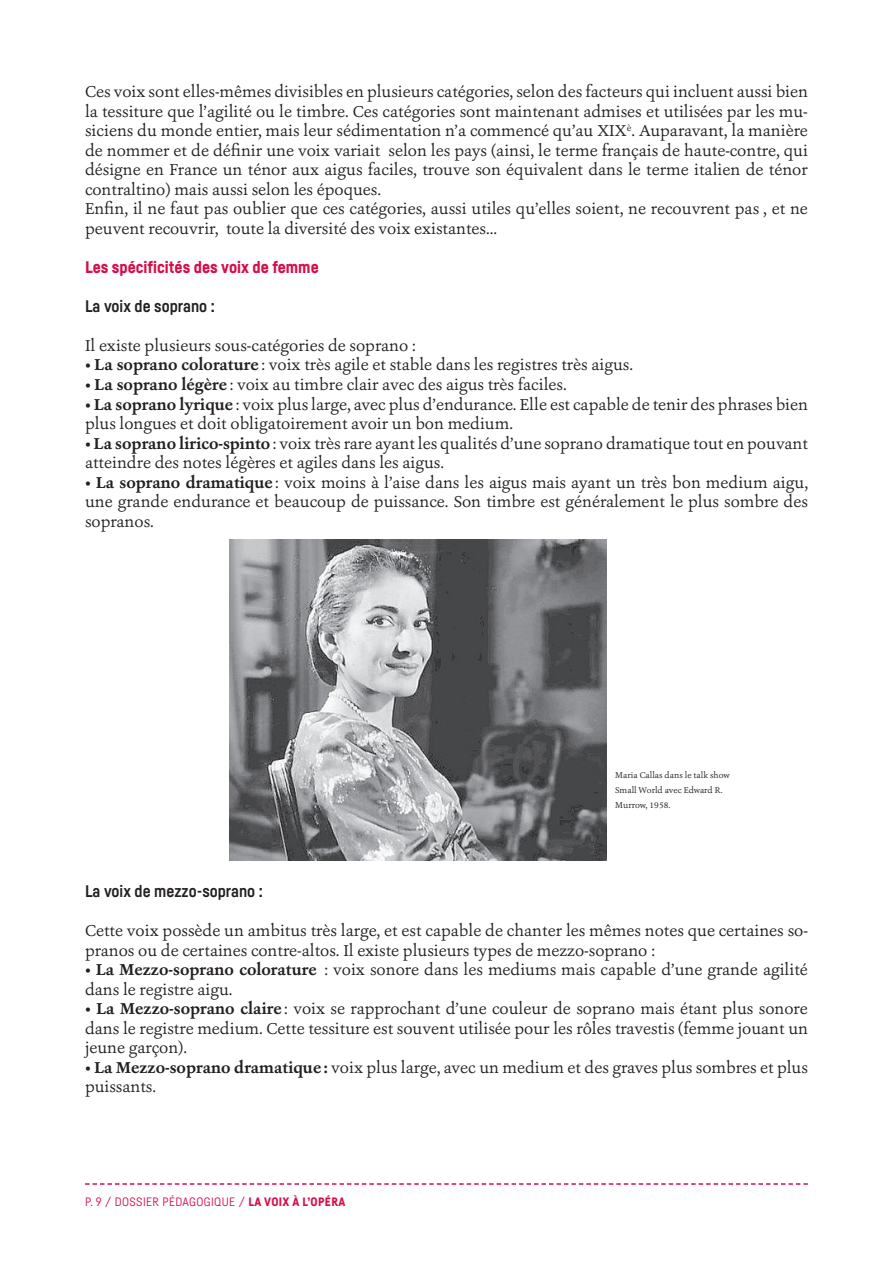
<style>
.page{position:relative;width:893px;height:1263px;background:#fff}
.page>*{position:absolute;margin:0;border:0;box-sizing:border-box;transform-origin:0 0}
.t1{font:16.5px/19.5px "Ashbury";color:#231f20}
.t2{font:700 16.5px "Fabrikat";color:#231f20}
.t3{font:900 16.5px "Fabrikat";color:#d60f4a}
.t4{font:12px "Fabrikat";letter-spacing:.03em;color:#d60f4a}
.t5{font:8.7px/15px "Ashbury";color:#231f20}
.s1{font-weight:700}
.s2{font-weight:900}
</style>
<div class="page">
<svg style="left:85px;top:1183px;width:723px;height:2px"></svg>
<img style="left:230px;top:539px;width:377px;height:322px">
<p class="t1" style="left:85px;top:82px;width:724px">Ces voix sont elles-mêmes divisibles en plusieurs catégories, selon des facteurs qui incluent aussi bien la tessiture que l’agilité ou le timbre. Ces catégories sont maintenant admises et utilisées par les mu&shy;siciens du monde entier, mais leur sédimentation n’a commencé qu’au XIX<sup>è</sup>. Auparavant, la manière de nommer et de définir une voix variait selon les pays (ainsi, le terme français de haute-contre, qui désigne en France un ténor aux aigus faciles, trouve son équivalent dans le terme italien de ténor contraltino) mais aussi selon les époques.<br>Enfin, il ne faut pas oublier que ces catégories, aussi utiles qu’elles soient, ne recouvrent pas , et ne peuvent recouvrir, toute la diversité des voix existantes...</p>
<p class="t3" style="left:85px;top:257px;width:235px">Les spécificités des voix de femme</p>
<p class="t2" style="left:85px;top:296px;width:131px">La voix de soprano :</p>
<p class="t1" style="left:85px;top:336px;width:332px">Il existe plusieurs sous-catégories de soprano :</p>
<p class="t1" style="left:85px;top:355px;width:549px">• <span class="s1">La soprano colorature</span>: voix très agile et stable dans les registres très aigus.</p>
<p class="t1" style="left:85px;top:375px;width:483px">• <span class="s1">La soprano légère</span>: voix au timbre clair avec des aigus très faciles.</p>
<p class="t1" style="left:85px;top:394px;width:724px">• <span class="s1">La soprano lyrique</span>: voix plus large, avec plus d’endurance. Elle est capable de tenir des phrases bien plus longues et doit obligatoirement avoir un bon medium.</p>
<p class="t1" style="left:85px;top:433px;width:724px">• <span class="s1">La soprano lirico-spinto</span>: voix très rare ayant les qualités d’une soprano dramatique tout en pouvant atteindre des notes légères et agiles dans les aigus.</p>
<p class="t1" style="left:85px;top:472px;width:724px;text-align:justify">• <span class="s1">La soprano dramatique</span>: voix moins à l’aise dans les aigus mais ayant un très bon medium aigu, une grande endurance et beaucoup de puissance. Son timbre est généralement le plus sombre des sopranos.</p>
<p class="t5" style="left:615px;top:767px;width:116px">Maria Callas dans le talk show<br>Small World avec Edward R.<br>Murrow, 1958.</p>
<p class="t2" style="left:85px;top:881px;width:180px">La voix de mezzo-soprano :</p>
<p class="t1" style="left:85px;top:921px;width:724px">Cette voix possède un ambitus très large, et est capable de chanter les mêmes notes que certaines so&shy;pranos ou de certaines contre-altos. Il existe plusieurs types de mezzo-soprano :</p>
<p class="t1" style="left:85px;top:960px;width:724px">• <span class="s1">La Mezzo-soprano colorature</span> : voix sonore dans les mediums mais capable d’une grande agilité dans le registre aigu.</p>
<p class="t1" style="left:85px;top:999px;width:724px;text-align:justify">• <span class="s1">La Mezzo-soprano claire</span>: voix se rapprochant d’une couleur de soprano mais étant plus sonore dans le registre medium. Cette tessiture est souvent utilisée pour les rôles travestis (femme jouant un jeune garçon).</p>
<p class="t1" style="left:85px;top:1057px;width:724px">• <span class="s1">La Mezzo-soprano dramatique:</span> voix plus large, avec un medium et des graves plus sombres et plus puissants.</p>
<p class="t4" style="left:85px;top:1194px;width:262px">P. 9 / DOSSIER PÉDAGOGIQUE / <span class="s2">LA VOIX À L’OPÉRA</span></p>
</div>
